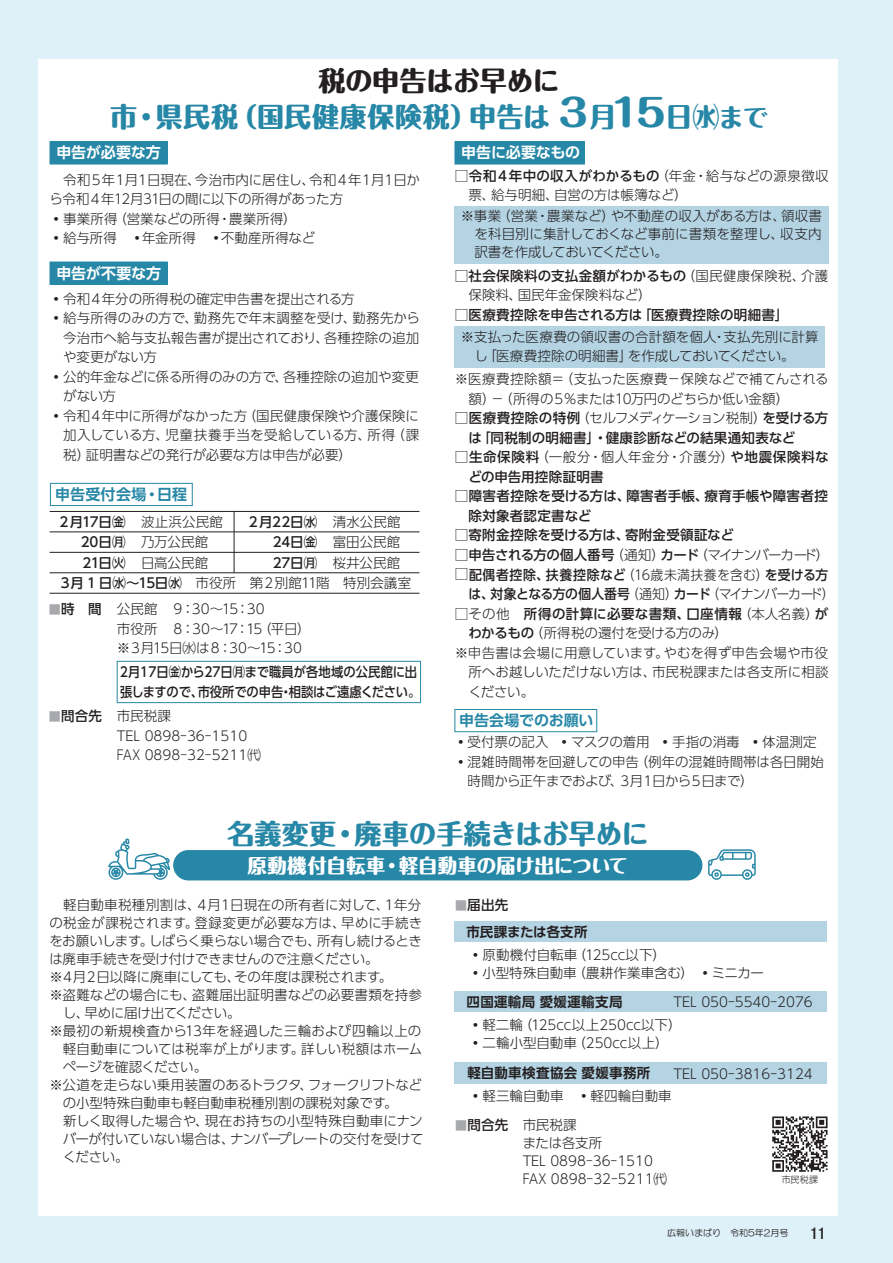
<style>
.page{position:relative;width:893px;height:1263px;background:#def0f8}
.page>*{position:absolute;margin:0;border:0;box-sizing:border-box;transform-origin:0 0}
.t1{font:800 27px/36px "P Maru Fo Pro N";letter-spacing:.005em;color:#2787a6;text-align:center}
.t2{font:800 19.5px "P Maru Fo Pro N";letter-spacing:-.005em;color:#fff}
.t3{font:700 15px "UD Shin Go Pro De";letter-spacing:-.005em;color:#fff}
.t4{font:700 15px "UD Shin Go Pro De";color:#2787a6}
.t5{font:15px "P Shuei Antip Std N B";color:#231f20}
.t6{font:300 13.5px/19.5px "UD Shin Go Pro";letter-spacing:-.005em;color:#231f20}
.t7{font:500 13.5px/20.2px "UD Shin Go Pro";letter-spacing:.01em;color:#231f20}
.t8{font:500 13.5px/19.5px "UD Shin Go Pro";letter-spacing:.01em;color:#231f20;scale:.95 1}
.t9{font:300 13.5px "UD Shin Go Pro";letter-spacing:.015em;color:#231f20}
.t10{font:500 13.5px/19.5px "UD Shin Go Pro";letter-spacing:.01em;color:#231f20;scale:.91 1}
.t11{font:300 13.5px "UD Shin Go Pro";letter-spacing:-.03em;color:#231f20}
.t12{font:300 13.5px "UD Shin Go Pro";letter-spacing:-.085em;color:#231f20}
.t13{font:300 13.5px "UD Shin Go Pro";letter-spacing:.02em;color:#231f20}
.t14{font:300 13.5px "UD Shin Go Pro";letter-spacing:.025em;color:#231f20}
.t15{font:300 13.5px "UD Shin Go Pro";letter-spacing:-.025em;color:#231f20}
.t16{font:500 13.5px "UD Shin Go Pro";letter-spacing:.035em;color:#231f20}
.t17{font:300 13.5px "UD Shin Go Pro";letter-spacing:-.045em;color:#231f20}
.t18{font:700 13.5px "UD Shin Go Pro De";letter-spacing:.02em;color:#231f20}
.t19{font:300 13.5px "UD Shin Go Pro";letter-spacing:-.04em;color:#231f20}
.t20{font:700 13.5px "UD Shin Go Pro De";letter-spacing:-.005em;color:#231f20}
.t21{font:9px "HG Maru Gothic MPRO";color:#231f20}
.t22{font:300 9px "UD Shin Go Pro";color:#231f20}
.s1{color:#231f20}
.s2{font-size:37.5px}
.s3{font-size:25.05px}
.s4{font-weight:500}
.s5{font-size:12px;color:#a8a9ad}
.s6{font-weight:300}
.s7{font-family:"UD Shin Go Pro De";font-weight:700}
</style>
<div class="page">
<div style="left:38px;top:60px;width:800px;height:1156px;background:#fff"></div>
<div style="left:173px;top:850px;width:529px;height:30px;background:#2787a6;border-radius:15px"></div>
<div style="left:454px;top:1062px;width:373px;height:22px;background:#b4d4e4"></div>
<div style="left:454px;top:991px;width:373px;height:21px;background:#b4d4e4"></div>
<div style="left:454px;top:921px;width:373px;height:21px;background:#b4d4e4"></div>
<svg style="left:772px;top:1116px;width:55px;height:56px"></svg>
<div style="left:454px;top:206px;width:375px;height:57px;background:#b4d4e4"></div>
<div style="left:454px;top:326px;width:370px;height:41px;background:#b4d4e4"></div>
<div style="left:50px;top:142px;width:117px;height:22px;background:#2787a6"></div>
<div style="left:50px;top:262px;width:117px;height:22px;background:#2787a6"></div>
<div style="left:455px;top:142px;width:129px;height:22px;background:#2787a6"></div>
<div style="left:455px;top:709px;width:142px;height:23px;border:1px solid #2787a6"></div>
<hr style="left:50px;top:532px;width:369px;height:1px;background:#231f20">
<hr style="left:50px;top:511px;width:369px;height:1px;background:#231f20">
<hr style="left:50px;top:552px;width:369px;height:1px;background:#231f20">
<hr style="left:50px;top:572px;width:369px;height:1px;background:#231f20">
<hr style="left:234px;top:511px;width:1px;height:62px;background:#231f20">
<hr style="left:50px;top:593px;width:369px;height:1px;background:#231f20">
<div style="left:50px;top:483px;width:142px;height:23px;border:1px solid #2787a6"></div>
<div style="left:117px;top:661px;width:304px;height:42px;border:1px solid #2787a6"></div>
<svg style="left:708px;top:849px;width:48px;height:31px"></svg>
<svg style="left:108px;top:838px;width:62px;height:42px"></svg>
<p class="t1" style="left:110px;top:64px;width:659px"><span class="s1">税の申告はお早めに<br></span>市・県民税（国民健康保険税）申告は<span class="s2">３</span>月<span class="s2">15</span>日㈬<span class="s3">まで</span></p>
<p class="t3" style="left:56px;top:140px;width:106px">申告が必要な方</p>
<p class="t6" style="left:50px;top:169px;width:372px">　令和５年１月１日現在、今治市内に居住し、令和４年１月１日から令和４年12月31日の間に以下の所得があった方<br>・事業所得（営業などの所得・農業所得）<br>・給与所得　・年金所得　・不動産所得など</p>
<p class="t3" style="left:56px;top:261px;width:106px">申告が不要な方</p>
<p class="t6" style="left:50px;top:288px;width:306px">・令和４年分の所得税の確定申告書を提出される方</p>
<p class="t6" style="left:50px;top:308px;width:372px">・給与所得のみの方で、勤務先で年末調整を受け、勤務先から</p>
<p class="t6" style="left:63px;top:327px;width:358px">今治市へ給与支払報告書が提出されており、各種控除の追加</p>
<p class="t6" style="left:63px;top:347px;width:95px">や変更がない方</p>
<p class="t6" style="left:50px;top:366px;width:371px">・公的年金などに係る所得のみの方で、各種控除の追加や変更</p>
<p class="t6" style="left:63px;top:386px;width:55px">がない方</p>
<p class="t6" style="left:50px;top:405px;width:371px">・令和４年中に所得がなかった方（国民健康保険や介護保険に</p>
<p class="t9" style="left:63px;top:424px;width:358px">加入している方、児童扶養手当を受給している方、所得（課</p>
<p class="t6" style="left:63px;top:444px;width:290px">税）証明書などの発行が必要な方は申告が必要）</p>
<p class="t4" style="left:55px;top:482px;width:133px">申告受付会場・日程</p>
<p class="t7" style="left:81px;top:511px;width:46px;text-align:justify;text-indent:-24px">２月17日㈮20日㈪21日㈫</p>
<p class="t6" style="left:141px;top:511px;width:83px;line-height:20.2px">波止浜公民館乃万公民館日高公民館</p>
<p class="t7" style="left:273px;top:511px;width:46px;text-align:justify;text-indent:-26px">２月22日㈬24日㈮27日㈪</p>
<p class="t6" style="left:333px;top:512px;width:69px">清水公民館</p>
<p class="t6" style="left:333px;top:532px;width:69px">富田公民館</p>
<p class="t6" style="left:333px;top:552px;width:69px">桜井公民館</p>
<p class="t6" style="left:58px;top:573px;width:354px"><span class="s4">３月１日㈬～15日㈬</span>　市役所　第２別館11階　特別会議室</p>
<p class="t6" style="left:117px;top:599px;width:195px">公民館　９：30～15：30<br>市役所　８：30～17：15（平日）※３月15日㈬は８：30～15：30</p>
<p class="t7" style="left:49px;top:598px;width:54px"><span class="s5">■</span>時　間</p>
<p class="t7" style="left:49px;top:705px;width:55px"><span class="s5">■</span>問合先</p>
<p class="t10" style="left:118px;top:662px;width:334px">２月17日㈮から27日㈪まで職員が各地域の公民館に出張しますので、市役所での申告・相談はご遠慮ください。</p>
<p class="t6" style="left:117px;top:706px;width:145px">市民税課<br>TEL 0898-36-1510<br>FAX 0898-32-5211㈹</p>
<p class="t3" style="left:461px;top:140px;width:120px">申告に必要なもの</p>
<p class="t6" style="left:468px;top:165px;width:362px;text-indent:-14px">□<span class="s4">令和４年中の収入がわかるもの</span>（年金・給与などの源泉徴収票、給与明細、自営の方は帳簿など）</p>
<p class="t6" style="left:474px;top:207px;width:349px;line-height:18px;text-align:justify;text-indent:-14px">※事業（営業・農業など）や不動産の収入がある方は、領収書を科目別に集計しておくなど事前に書類を整理し、収支内訳書を作成しておいてください。</p>
<p class="t6" style="left:468px;top:266px;width:361px;text-indent:-13px"><span class="s4">□社会保険料の支払金額がわかるもの</span>（国民健康保険税、介護保険料、国民年金保険料など）</p>
<p class="t7" style="left:455px;top:304px;width:335px">□医療費控除を申告される方は「医療費控除の明細書」</p>
<p class="t6" style="left:474px;top:326px;width:346px;text-indent:-14px">※支払った医療費の領収書の合計額を個人・支払先別に計算し「医療費控除の明細書」を作成しておいてください。</p>
<p class="t6" style="left:468px;top:369px;width:362px;text-indent:-14px">※医療費控除額＝（支払った医療費－保険などで補てんされる額）－（所得の５％または10万円のどちらか低い金額）</p>
<p class="t7" style="left:468px;top:408px;width:362px;line-height:19.5px;text-indent:-14px">□医療費控除の特例<span class="s6">（セルフメディケーション税制）</span>を受ける方は「同税制の明細書」・健康診断などの結果通知表など</p>
<p class="t7" style="left:468px;top:447px;width:362px;line-height:19.5px;text-indent:-14px"><span class="s6">□</span>生命保険料<span class="s6">（一般分・個人年金分・介護分）</span>や地震保険料などの申告用控除証明書</p>
<p class="t7" style="left:468px;top:486px;width:361px;line-height:19.5px;text-indent:-14px"><span class="s6">□</span>障害者控除を受ける方は、障害者手帳、療育手帳や障害者控除対象者認定書など</p>
<p class="t7" style="left:455px;top:525px;width:281px"><span class="s6">□</span>寄附金控除を受ける方は、寄附金受領証など</p>
<p class="t12" style="left:455px;top:544px;width:376px">□<span class="s4">申告される方の個人番号</span>（通知）<span class="s4">カード</span>（マイナンバーカード）</p>
<p class="t8" style="left:468px;top:564px;width:387px;text-indent:-14px"><span class="s6">□</span>配偶者控除、扶養控除など<span class="s6">（16歳未満扶養を含む）</span>を受ける方は、対象となる方の個人番号<span class="s6">（通知）</span>カード<span class="s6">（マイナンバーカード）</span></p>
<p class="t16" style="left:455px;top:602px;width:375px"><span class="s6">□その他　</span>所得の計算に必要な書類、口座情報<span class="s6">（本人名義）</span>が</p>
<p class="t6" style="left:468px;top:623px;width:261px"><span class="s4">わかるもの</span>（所得税の還付を受ける方のみ）</p>
<p class="t9" style="left:455px;top:641px;width:375px">※申告書は会場に用意しています。やむを得ず申告会場や市役</p>
<p class="t6" style="left:468px;top:662px;width:362px">所へお越しいただけない方は、市民税課または各支所に相談</p>
<p class="t6" style="left:468px;top:681px;width:67px">ください。</p>
<p class="t4" style="left:459px;top:708px;width:136px">申告会場でのお願い</p>
<p class="t6" style="left:454px;top:732px;width:364px">・受付票の記入 ・マスクの着用 ・手指の消毒 ・体温測定</p>
<p class="t6" style="left:454px;top:751px;width:371px">・混雑時間帯を回避しての申告（例年の混雑時間帯は各日開始</p>
<p class="t17" style="left:468px;top:770px;width:288px">時間から正午までおよび、３月１日から５日まで）</p>
<p class="t1" style="left:227px;top:816px;width:423px">名義変更・廃車の手続きはお早めに</p>
<p class="t2" style="left:247px;top:855px;width:382px">原動機付自転車・軽自動車の届け出について</p>
<p class="t6" style="left:49px;top:895px;width:373px">　軽自動車税種別割は、４月１日現在の所有者に対して、１年分</p>
<p class="t13" style="left:49px;top:912px;width:374px">の税金が課税されます。登録変更が必要な方は、早めに手続き</p>
<p class="t11" style="left:49px;top:930px;width:374px">をお願いします。しばらく乗らない場合でも、所有し続けるとき</p>
<p class="t6" style="left:49px;top:949px;width:331px">は廃車手続きを受け付けできませんので注意ください。</p>
<p class="t6" style="left:49px;top:967px;width:344px">※４月２日以降に廃車にしても、その年度は課税されます。</p>
<p class="t6" style="left:49px;top:985px;width:374px">※盗難などの場合にも、盗難届出証明書などの必要書類を持参</p>
<p class="t11" style="left:63px;top:1002px;width:179px">し、早めに届け出てください。</p>
<p class="t14" style="left:49px;top:1020px;width:373px">※最初の新規検査から13年を経過した三輪および四輪以上の</p>
<p class="t6" style="left:63px;top:1039px;width:361px">軽自動車については税率が上がります。詳しい税額はホーム</p>
<p class="t19" style="left:63px;top:1056px;width:146px">ページを確認ください。</p>
<p class="t6" style="left:49px;top:1075px;width:374px">※公道を走らない乗用装置のあるトラクタ、フォークリフトなど</p>
<p class="t6" style="left:63px;top:1093px;width:336px">の小型特殊自動車も軽自動車税種別割の課税対象です。</p>
<p class="t6" style="left:49px;top:1111px;width:375px">　新しく取得した場合や、現在お持ちの小型特殊自動車にナン</p>
<p class="t15" style="left:63px;top:1128px;width:362px">バーが付いていない場合は、ナンバープレートの交付を受けて</p>
<p class="t6" style="left:63px;top:1147px;width:67px">ください。</p>
<p class="t7" style="left:455px;top:895px;width:55px"><span class="s5">■</span>届出先</p>
<p class="t20" style="left:467px;top:921px;width:122px">市民課または各支所</p>
<p class="t6" style="left:469px;top:945px;width:297px;line-height:18px">・原動機付自転車（125cc以下）<br>・小型特殊自動車（農耕作業車含む） ・ミニカー</p>
<p class="t18" style="left:467px;top:990px;width:171px">四国運輸局 愛媛運輸支局　</p>
<p class="t6" style="left:674px;top:991px;width:141px">TEL 050-5540-2076</p>
<p class="t6" style="left:469px;top:1015px;width:214px;line-height:18px">・軽二輪（125cc以上250cc以下）・二輪小型自動車（250cc以上）</p>
<p class="t6" style="left:467px;top:1063px;width:347px;line-height:21.5px"><span class="s7">軽自動車検査協会 愛媛事務所　</span> TEL 050-3816-3124・軽三輪自動車　・軽四輪自動車</p>
<p class="t7" style="left:455px;top:1114px;width:55px"><span class="s5">■</span>問合先</p>
<p class="t6" style="left:523px;top:1115px;width:146px;line-height:18px">市民税課<br>または各支所<br>TEL 0898-36-1510<br>FAX 0898-32-5211㈹</p>
<p class="t22" style="left:782px;top:1172px;width:38px">市民税課</p>
<p class="t21" style="left:667px;top:1228px;width:123px">広報いまばり　令和5年2月号</p>
<p class="t5" style="left:809px;top:1223px;width:19px">11</p>
</div>
